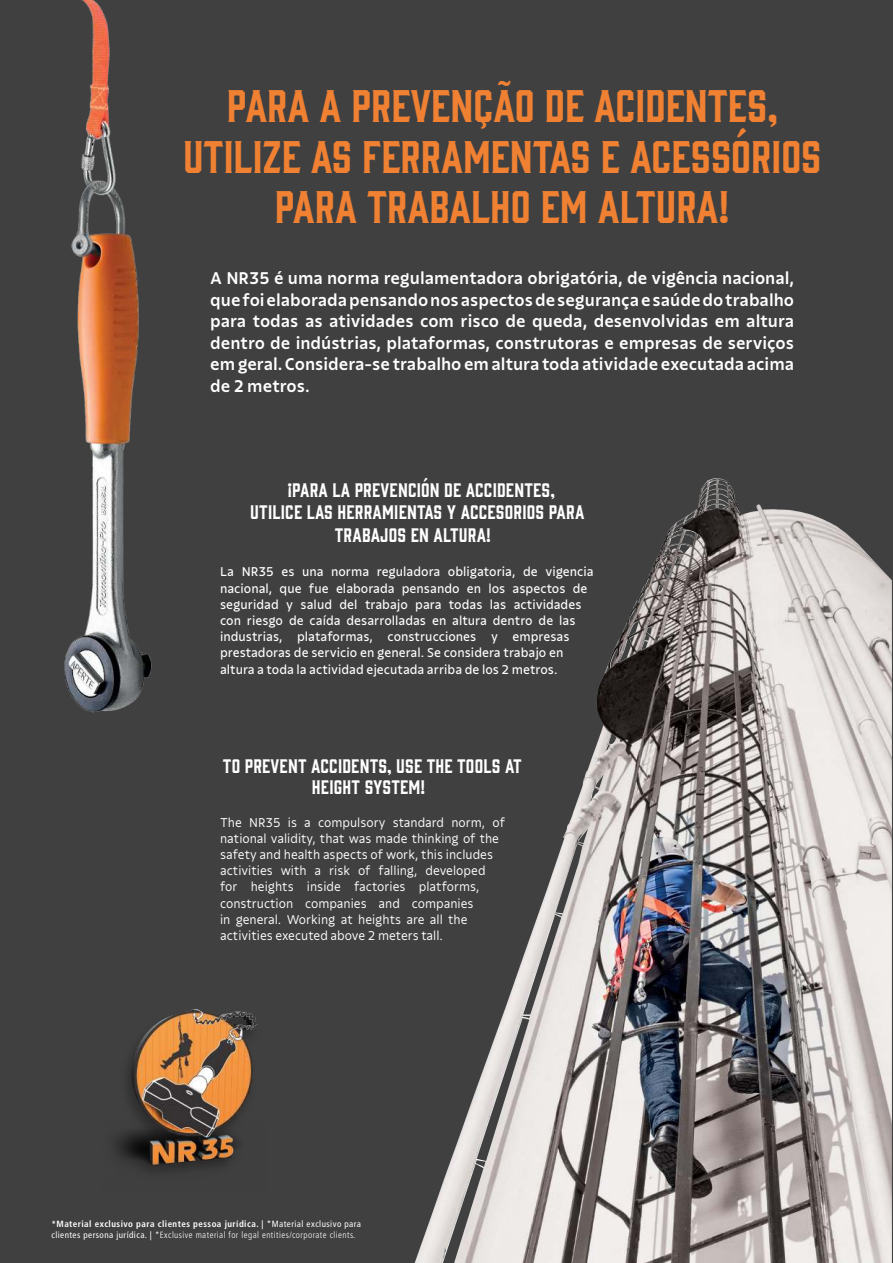
<style>
.page{position:relative;width:893px;height:1263px;background:#404041}
.page>*{position:absolute;margin:0;border:0;box-sizing:border-box;transform-origin:0 0}
.t1{font:42px/50.4px "Gin";color:#f08133;text-align:center}
.t2{font:500 18px/21.6px "Tramontina Sm Cd Textos";color:#fff;text-align:justify}
.t3{font:18px/21.6px "Gin";letter-spacing:.01em;color:#fff;text-align:center}
.t4{font:13.5px/16.2px "Tramontina Sm Cd Textos";color:#fff}
.t5{font:300 13.5px/16.2px "Tramontina Sm Cd Textos";color:#fff}
.t6{font:300 condensed 9px/10.8px "Frutiger";letter-spacing:.05em;color:#fff}
.s1{font-weight:700}
.s2{font-weight:400}
</style>
<div class="page">
<img style="left:414px;top:478px;width:478px;height:785px">
<div style="left:96px;top:1009px;width:165px;height:176px;background:#221f1f;opacity:.5"></div>
<img style="left:101px;top:1009px;width:92px;height:168px">
<img style="left:64px;top:0;width:88px;height:713px">
<h1 class="t1" style="left:183px;top:78px;width:640px">PARA A PREVENÇÃO DE ACIDENTES,<br>UTILIZE AS FERRAMENTAS E ACESSÓRIOS<br>PARA TRABALHO EM ALTURA!</h1>
<p class="t2" style="left:210px;top:267px;width:585px">A NR35 é uma norma regulamentadora obrigatória, de vigência nacional, que foi elaborada pensando nos aspectos de segurança e saúde do trabalho para todas as atividades com risco de queda, desenvolvidas em altura dentro de indústrias, plataformas, construtoras e empresas de serviços em geral. Considera-se trabalho em altura toda atividade executada acima de 2 metros.</p>
<h2 class="t3" style="left:250px;top:478px;width:336px">¡PARA LA PREVENCIÓN DE ACCIDENTES,<br>UTILICE LAS HERRAMIENTAS Y ACCESORIOS PARA</h2>
<h2 class="t3" style="left:335px;top:523px;width:158px">TRABAJOS EN ALTURA!</h2>
<p class="t4" style="left:220px;top:564px;width:375px">La NR35 es una norma reguladora obligatoria, de vigencia nacional, que fue elaborada pensando en los aspectos de seguridad y salud del trabajo para todas las actividades con riesgo de caída desarrolladas en altura dentro de las industrias, plataformas, construcciones y empresas prestadoras de servicio en general. Se considera trabajo en altura a toda la actividad ejecutada arriba de los 2 metros.</p>
<h2 class="t3" style="left:223px;top:754px;width:300px">TO PREVENT ACCIDENTS, USE THE TOOLS AT<br>HEIGHT SYSTEM!</h2>
<p class="t5" style="left:220px;top:815px;width:287px">The NR35 is a compulsory standard norm, of national validity, that was made thinking of the safety and health aspects of work, this includes activities with a risk of falling, developed for heights inside factories platforms, construction companies and companies<br>in general. Working at heights are all the activities executed above 2 meters tall.</p>
<p class="t6" style="left:51px;top:1219px;width:311px"><span class="s1">*Material exclusivo para clientes pessoa jurídica. |</span> <span class="s2">*Material exclusivo para clientes persona jurídica. |</span> *Exclusive material for legal entities/corporate clients.</p>
</div>
